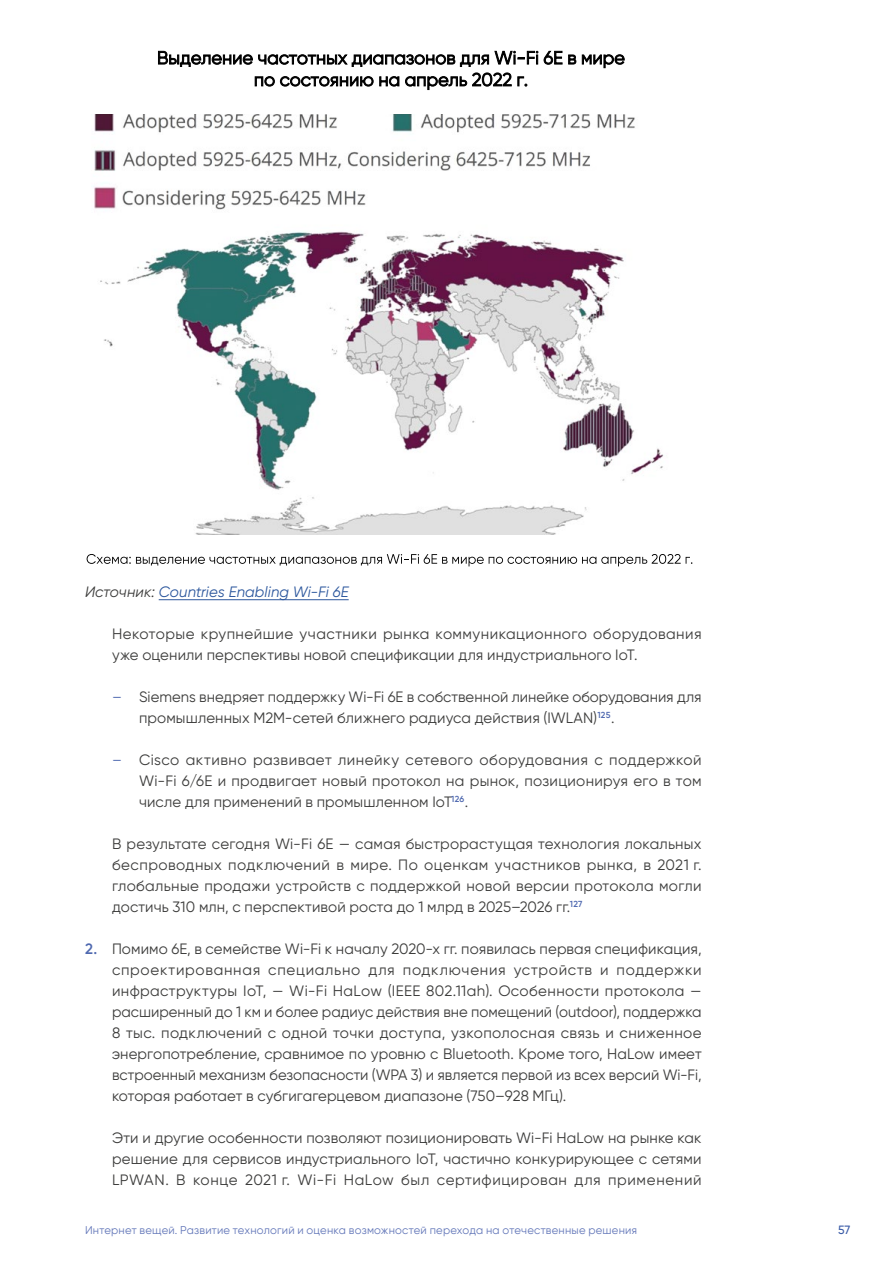
<style>
.page{position:relative;width:893px;height:1263px;background:#fff}
.page>*{position:absolute;margin:0;border:0;box-sizing:border-box;transform-origin:0 0}
.t1{font:15px/21px "Gilroy";letter-spacing:.005em;color:#3c3c3b;text-align:justify}
.t2{font:italic 15px "Gilroy";color:#2c579d}
.t3{font:500 12px "Gilroy";color:#3a5ba7}
.t4{font:11.25px "Gilroy";letter-spacing:.02em;color:#6377b9}
.s1{color:#3c3c3b}
.s2{color:#4f69b0}
.s3{font-weight:600;color:#4f69b0}
</style>
<div class="page">
<img style="left:94px;top:114px;width:570px;height:420px">
<svg style="left:87px;top:554px;width:605px;height:12px"></svg>
<svg style="left:582px;top:54px;width:43px;height:14px"></svg>
<svg style="left:158px;top:51px;width:418px;height:39px"></svg>
<hr style="left:159px;top:599px;width:190px;height:1px;background:#2c579d">
<p class="t2" style="left:85px;top:583px;width:265px"><span class="s1">Источник:</span> Countries Enabling Wi-Fi 6E</p>
<p class="t1" style="left:112px;top:623px;width:591px">Некоторые крупнейшие участники рынка коммуникационного оборудования уже оценили перспективы новой спецификации для индустриального IoT.</p>
<p class="t1" style="left:139px;top:686px;width:564px;text-indent:-27px"><span class="s2">–</span> Siemens внедряет поддержку Wi-Fi 6E в собственной линейке оборудования для промышленных М2М-сетей ближнего радиуса действия (IWLAN)<sup>125</sup>.</p>
<p class="t1" style="left:139px;top:749px;width:564px;text-indent:-27px"><span class="s2">–</span> Cisco активно развивает линейку сетевого оборудования с поддержкой Wi-Fi 6/6E и продвигает новый протокол на рынок, позиционируя его в том числе для применений в промышленном IoT<sup>126</sup>.</p>
<p class="t1" style="left:112px;top:833px;width:591px">В результате сегодня Wi-Fi 6E — самая быстрорастущая технология локальных беспроводных подключений в мире. По оценкам участников рынка, в 2021 г. глобальные продажи устройств с поддержкой новой версии протокола могли достичь 310 млн, с перспективой роста до 1 млрд в 2025–2026 гг.<sup>127</sup></p>
<p class="t1" style="left:112px;top:938px;width:591px;text-indent:-27px"><span class="s3">2.</span> Помимо 6E, в семействе Wi-Fi к началу 2020-х гг. появилась первая спецификация, спроектированная специально для подключения устройств и поддержки инфраструктуры IoT, — Wi-Fi HaLow (IEEE 802.11ah). Особенности протокола — расширенный до 1 км и более радиус действия вне помещений (outdoor), поддержка 8 тыс. подключений c одной точки доступа, узкополосная связь и сниженное энергопотребление, сравнимое по уровню с Bluetooth. Кроме того, HaLow имеет встроенный механизм безопасности (WPA 3) и является первой из всех версий Wi-Fi, которая работает в субгигагерцевом диапазоне (750–928 МГц).</p>
<p class="t1" style="left:112px;top:1127px;width:591px">Эти и другие особенности позволяют позиционировать Wi-Fi HaLow на рынке как решение для сервисов индустриального IoT, частично конкурирующее с сетями LPWAN. В конце 2021 г. Wi-Fi HaLow был сертифицирован для применений</p>
<p class="t4" style="left:85px;top:1223px;width:554px">Интернет вещей. Развитие технологий и оценка возможностей перехода на отечественные решения</p>
<p class="t3" style="left:838px;top:1223px;width:14px">57</p>
</div>
